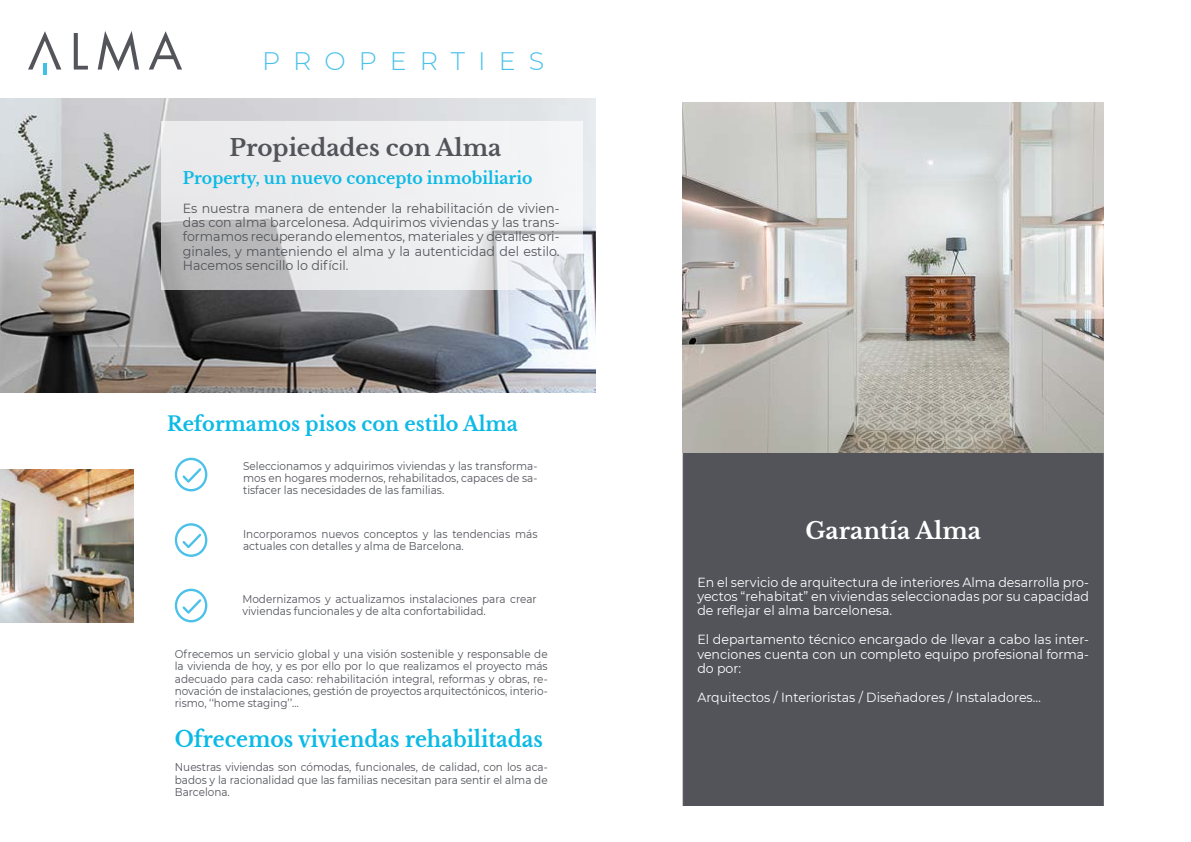
<style>
.page{position:relative;width:1191px;height:842px;background:#fff}
.page>*{position:absolute;margin:0;border:0;box-sizing:border-box;transform-origin:0 0}
.t1{font:300 25.3px "Montserrat";color:#4ac1ea}
.t2{font:700 23px "Libre Baskerville";color:#52545a}
.t3{font:700 23px "Libre Baskerville";color:#fff}
.t4{font:700 22px "Libre Baskerville";color:#0cbae5;scale:.92 1}
.t5{font:700 20px "Libre Baskerville";color:#0cbae5}
.t6{font:700 16.5px "Libre Baskerville";color:#0cbae5;scale:.95 1}
.t7{font:13.2px/14.4px "Montserrat";color:#fff;text-align:justify;scale:.95 1}
.t8{font:13.2px/14.4px "Montserrat";color:#52545a;text-align:justify;scale:.95 1}
.t9{font:11.3px/12.4px "Montserrat";color:#52545a;text-align:justify;scale:.92 1}
</style>
<div class="page">
<img style="left:0;top:99px;width:595px;height:294px">
<svg style="left:175px;top:458px;width:32px;height:33px"></svg>
<svg style="left:175px;top:523px;width:32px;height:34px"></svg>
<svg style="left:175px;top:589px;width:32px;height:33px"></svg>
<svg style="left:161px;top:122px;width:422px;height:168px;fill:#ecedef"></svg>
<img style="left:0;top:469px;width:133px;height:153px">
<div style="left:682px;top:451px;width:421px;height:355px;background:#52545a;border:1px solid #52545a"></div>
<img style="left:682px;top:102px;width:421px;height:350px">
<svg style="left:28px;top:31px;width:154px;height:40px"></svg>
<hr style="left:43px;top:63px;width:4px;height:12px;background:#40c1e9">
<h1 class="t1" style="left:262px;top:44px;width:283px">P R O P E R T I E S</h1>
<h2 class="t2" style="left:230px;top:133px;width:273px">Propiedades con Alma</h2>
<h3 class="t6" style="left:183px;top:168px;width:369px">Property, un nuevo concepto inmobiliario</h3>
<p class="t8" style="left:183px;top:200px;width:398px">Es nuestra manera de entender la rehabilitación de vivien&shy;das con alma barcelonesa. Adquirimos viviendas y las trans&shy;formamos recuperando elementos, materiales y detalles ori&shy;ginales, y manteniendo el alma y la autenticidad del estilo.<br>Hacemos sencillo lo difícil.</p>
<h3 class="t5" style="left:167px;top:412px;width:352px">Reformamos pisos con estilo Alma</h3>
<p class="t9" style="left:243px;top:459px;width:321px">Seleccionamos y adquirimos viviendas y las transforma&shy;mos en hogares modernos, rehabilitados, capaces de sa&shy;tisfacer las necesidades de las familias.</p>
<p class="t9" style="left:243px;top:527px;width:321px">Incorporamos nuevos conceptos y las tendencias más actuales con detalles y alma de Barcelona.</p>
<p class="t9" style="left:242px;top:592px;width:321px">Modernizamos y actualizamos instalaciones para crear viviendas funcionales y de alta confortabilidad.</p>
<p class="t9" style="left:175px;top:647px;width:407px">Ofrecemos un servicio global y una visión sostenible y responsable de la vivienda de hoy, y es por ello por lo que realizamos el proyecto más adecuado para cada caso: rehabilitación integral, reformas y obras, re&shy;novación de instalaciones, gestión de proyectos arquitectónicos, interio&shy;rismo, ‘‘home staging’’…</p>
<h3 class="t4" style="left:175px;top:725px;width:402px">Ofrecemos viviendas rehabilitadas</h3>
<p class="t9" style="left:175px;top:761px;width:407px">Nuestras viviendas son cómodas, funcionales, de calidad, con los aca&shy;bados y la racionalidad que las familias necesitan para sentir el alma de Barcelona.</p>
<h2 class="t3" style="left:805px;top:517px;width:177px">Garantía Alma</h2>
<p class="t7" style="left:697px;top:574px;width:414px">En el servicio de arquitectura de interiores Alma desarrolla pro&shy;yectos “rehabitat” en viviendas seleccionadas por su capacidad de reflejar el alma barcelonesa.</p>
<p class="t7" style="left:697px;top:632px;width:414px">El departamento técnico encargado de llevar a cabo las inter&shy;venciones cuenta con un completo equipo profesional forma&shy;do por:</p>
<p class="t7" style="left:697px;top:689px;width:363px">Arquitectos / Interioristas / Diseñadores / Instaladores…</p>
</div>
